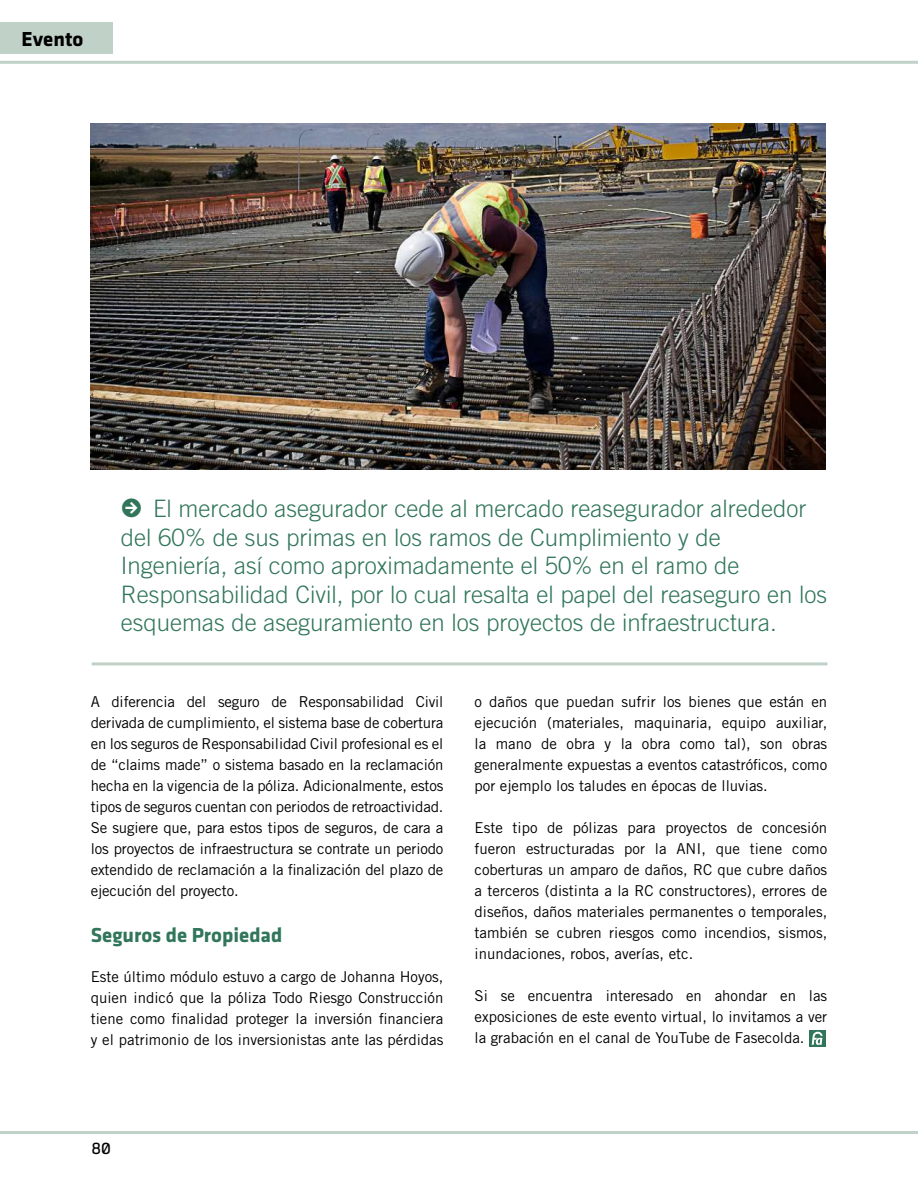
<style>
.page{position:relative;width:918px;height:1188px;background:#fff}
.page>*{position:absolute;margin:0;border:0;box-sizing:border-box;transform-origin:0 0}
.t1{font:300 24px/28.5px "Trade Gothic LT Std";color:#31765b}
.t2{font:700 21px "Klavika";color:#31765b}
.t3{font:700 21px "Klavika";color:#000}
.t4{font:15px/21px "Trade Gothic LT Std";color:#000;text-align:justify}
.t5{font:15px "Collator";color:#000}
.s1{font-family:"Klavika Arrows";font-weight:500;font-size:27.45px}
</style>
<div class="page">
<hr style="left:0;top:61px;width:918px;height:3px;background:#c0d2c8">
<hr style="left:0;top:1131px;width:918px;height:3px;background:#c0d2c8">
<hr style="left:92px;top:662px;width:735px;height:3px;background:#c0d2c8">
<img style="left:91px;top:123px;width:735px;height:346px">
<div style="left:0;top:22px;width:112px;height:32px;background:#c0d2c8"></div>
<div style="left:809px;top:1030px;width:16px;height:16px;background:#31765b"></div>
<svg style="left:812px;top:1031px;width:11px;height:14px"></svg>
<h2 class="t3" style="left:21px;top:27px;width:64px">Evento</h2>
<p class="t1" style="left:121px;top:494px;width:708px"><span class="s1">R</span> El mercado asegurador cede al mercado reasegurador alrededor del 60% de sus primas en los ramos de Cumplimiento y de Ingeniería, así como aproximadamente el 50% en el ramo de Responsabilidad Civil, por lo cual resalta el papel del reaseguro en los esquemas de aseguramiento en los proyectos de infraestructura.</p>
<p class="t4" style="left:91px;top:691px;width:354px">A diferencia del seguro de Responsabilidad Civil derivada de cumplimiento, el sistema base de cobertura en los seguros de Responsabilidad Civil profesional es el de “claims made” o sistema basado en la reclamación hecha en la vigencia de la póliza. Adicionalmente, estos tipos de seguros cuentan con periodos de retroactividad.<br>Se sugiere que, para estos tipos de seguros, de cara a los proyectos de infraestructura se contrate un periodo extendido de reclamación a la finalización del plazo de ejecución del proyecto.</p>
<p class="t4" style="left:475px;top:691px;width:354px">o daños que puedan sufrir los bienes que están en ejecución (materiales, maquinaria, equipo auxiliar, la mano de obra y la obra como tal), son obras generalmente expuestas a eventos catastróficos, como por ejemplo los taludes en épocas de lluvias.</p>
<p class="t4" style="left:475px;top:817px;width:354px">Este tipo de pólizas para proyectos de concesión fueron estructuradas por la ANI, que tiene como coberturas un amparo de daños, RC que cubre daños a terceros (distinta a la RC constructores), errores de diseños, daños materiales permanentes o temporales, también se cubren riesgos como incendios, sismos, inundaciones, robos, averías, etc.</p>
<p class="t4" style="left:475px;top:985px;width:354px">Si se encuentra interesado en ahondar en las exposiciones de este evento virtual, lo invitamos a ver la grabación en el canal de YouTube de Fasecolda.</p>
<h2 class="t2" style="left:91px;top:924px;width:193px">Seguros de Propiedad</h2>
<p class="t4" style="left:91px;top:966px;width:354px">Este último módulo estuvo a cargo de Johanna Hoyos, quien indicó que la póliza Todo Riesgo Construcción tiene como finalidad proteger la inversión financiera y el patrimonio de los inversionistas ante las pérdidas</p>
<p class="t5" style="left:91px;top:1140px;width:21px">80</p>
</div>
